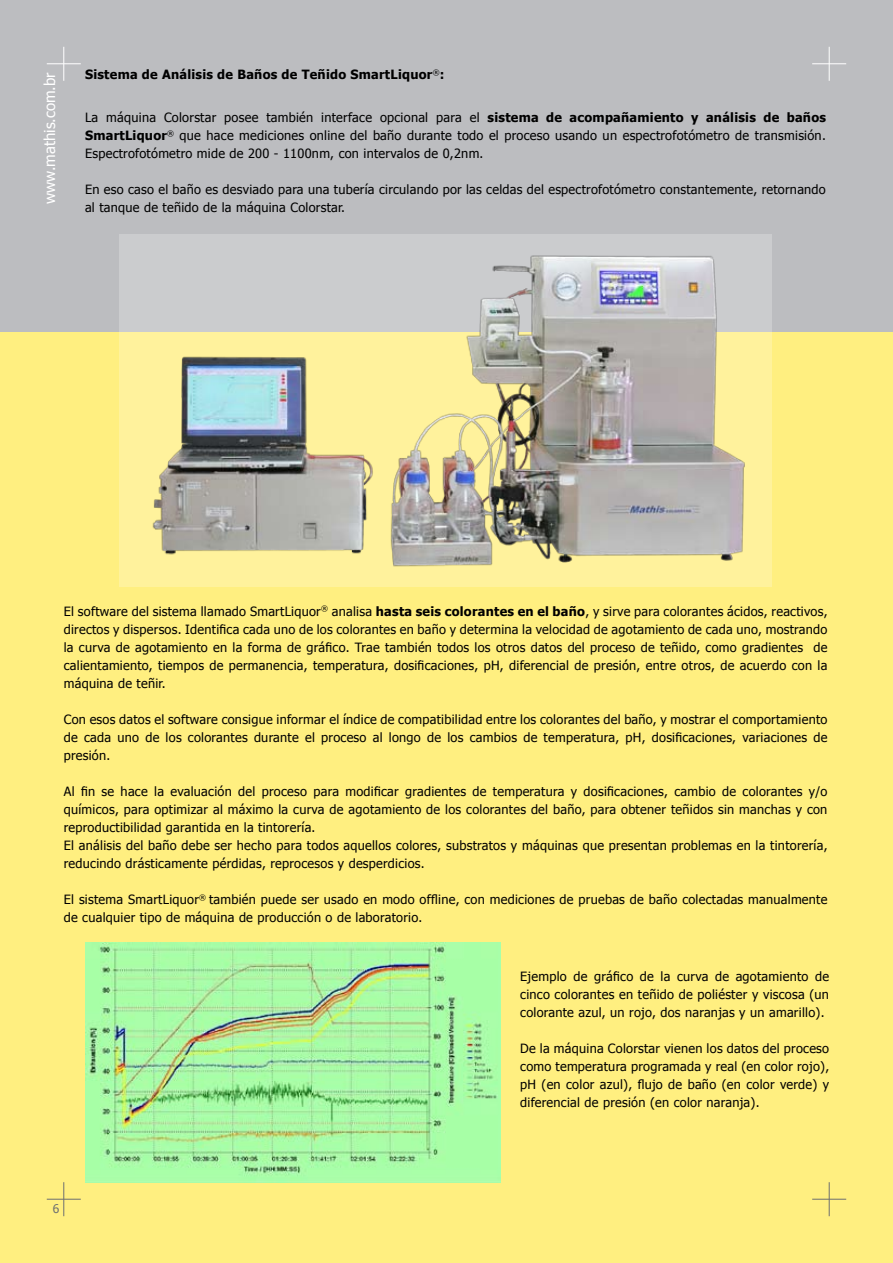
<style>
.page{position:relative;width:893px;height:1263px;background:#fff}
.page>*{position:absolute;margin:0;border:0;box-sizing:border-box;transform-origin:0 0}
.t1{font:15px "Tahoma";color:#fff}
.t2{font:12.75px/18px "Tahoma";letter-spacing:.02em;color:#000;text-align:justify}
.t3{font:700 12.75px "Tahoma";letter-spacing:.02em;color:#000}
.t4{font:12px "Tahoma";color:#6d6f71}
.s1{font-weight:700}
</style>
<div class="page">
<div style="left:0;top:325px;width:893px;height:938px;background:#ffef80"></div>
<div style="left:0;top:0;width:893px;height:332px;background:#bcbdc0"></div>
<hr style="left:63px;top:47px;width:1px;height:34px;background:#fff">
<hr style="left:47px;top:63px;width:34px;height:1px;background:#fff">
<hr style="left:829px;top:47px;width:1px;height:34px;background:#fff">
<hr style="left:812px;top:63px;width:34px;height:1px;background:#fff">
<hr style="left:63px;top:1182px;width:1px;height:34px;background:#6d6f71">
<hr style="left:47px;top:1199px;width:34px;height:1px;background:#6d6f71">
<hr style="left:829px;top:1182px;width:1px;height:34px;background:#6d6f71">
<hr style="left:812px;top:1199px;width:34px;height:1px;background:#6d6f71">
<img style="left:85px;top:943px;width:415px;height:239px">
<svg style="left:119px;top:234px;width:652px;height:353px;fill:#fff29c"></svg>
<img style="left:142px;top:248px;width:604px;height:329px">
<p class="t1" style="left:40px;top:204px;width:133px;rotate:-90deg">www.mathis.com.br</p>
<p class="t3" style="left:85px;top:65px;width:361px">Sistema de Análisis de Baños de Teñido SmartLiquor<sup>®</sup>:</p>
<p class="t2" style="left:85px;top:108px;width:742px">La máquina Colorstar posee también interface opcional para el <span class="s1">sistema de acompañamiento y análisis de baños SmartLiquor</span><sup>®</sup> que hace mediciones online del baño durante todo el proceso usando un espectrofotómetro de transmisión.<br>Espectrofotómetro mide de 200 - 1100nm, con intervalos de 0,2nm.</p>
<p class="t2" style="left:85px;top:180px;width:742px">En eso caso el baño es desviado para una tubería circulando por las celdas del espectrofotómetro constantemente, retornando al tanque de teñido de la máquina Colorstar.</p>
<p class="t2" style="left:64px;top:601px;width:765px">El software del sistema llamado SmartLiquor<sup>®</sup> analisa <span class="s1">hasta seis colorantes en el baño</span>, y sirve para colorantes ácidos, reactivos, directos y dispersos. Identifica cada uno de los colorantes en baño y determina la velocidad de agotamiento de cada uno, mostrando la curva de agotamiento en la forma de gráfico. Trae también todos los otros datos del proceso de teñido, como gradientes de calientamiento, tiempos de permanencia, temperatura, dosificaciones, pH, diferencial de presión, entre otros, de acuerdo con la máquina de teñir.</p>
<p class="t2" style="left:64px;top:709px;width:765px">Con esos datos el software consigue informar el índice de compatibilidad entre los colorantes del baño, y mostrar el comportamiento de cada uno de los colorantes durante el proceso al longo de los cambios de temperatura, pH, dosificaciones, variaciones de presión.</p>
<p class="t2" style="left:64px;top:781px;width:765px;text-align:left">Al fin se hace la evaluación del proceso para modificar gradientes de temperatura y dosificaciones, cambio de colorantes y/o químicos, para optimizar al máximo la curva de agotamiento de los colorantes del baño, para obtener teñidos sin manchas y con reproductibilidad garantida en la tintorería.<br>El análisis del baño debe ser hecho para todos aquellos colores, substratos y máquinas que presentan problemas en la tintorería, reducindo drásticamente pérdidas, reprocesos y desperdicios.</p>
<p class="t2" style="left:64px;top:889px;width:765px">El sistema SmartLiquor<sup>®</sup> también puede ser usado en modo offline, con mediciones de pruebas de baño colectadas manualmente de cualquier tipo de máquina de producción o de laboratorio.</p>
<p class="t2" style="left:520px;top:967px;width:310px">Ejemplo de gráfico de la curva de agotamiento de cinco colorantes en teñido de poliéster y viscosa (un colorante azul, un rojo, dos naranjas y un amarillo).</p>
<p class="t2" style="left:520px;top:1039px;width:310px">De la máquina Colorstar vienen los datos del proceso como temperatura programada y real (en color rojo), pH (en color azul), flujo de baño (en color verde) y diferencial de presión (en color naranja).</p>
<p class="t4" style="left:53px;top:1200px;width:8px">6</p>
</div>
